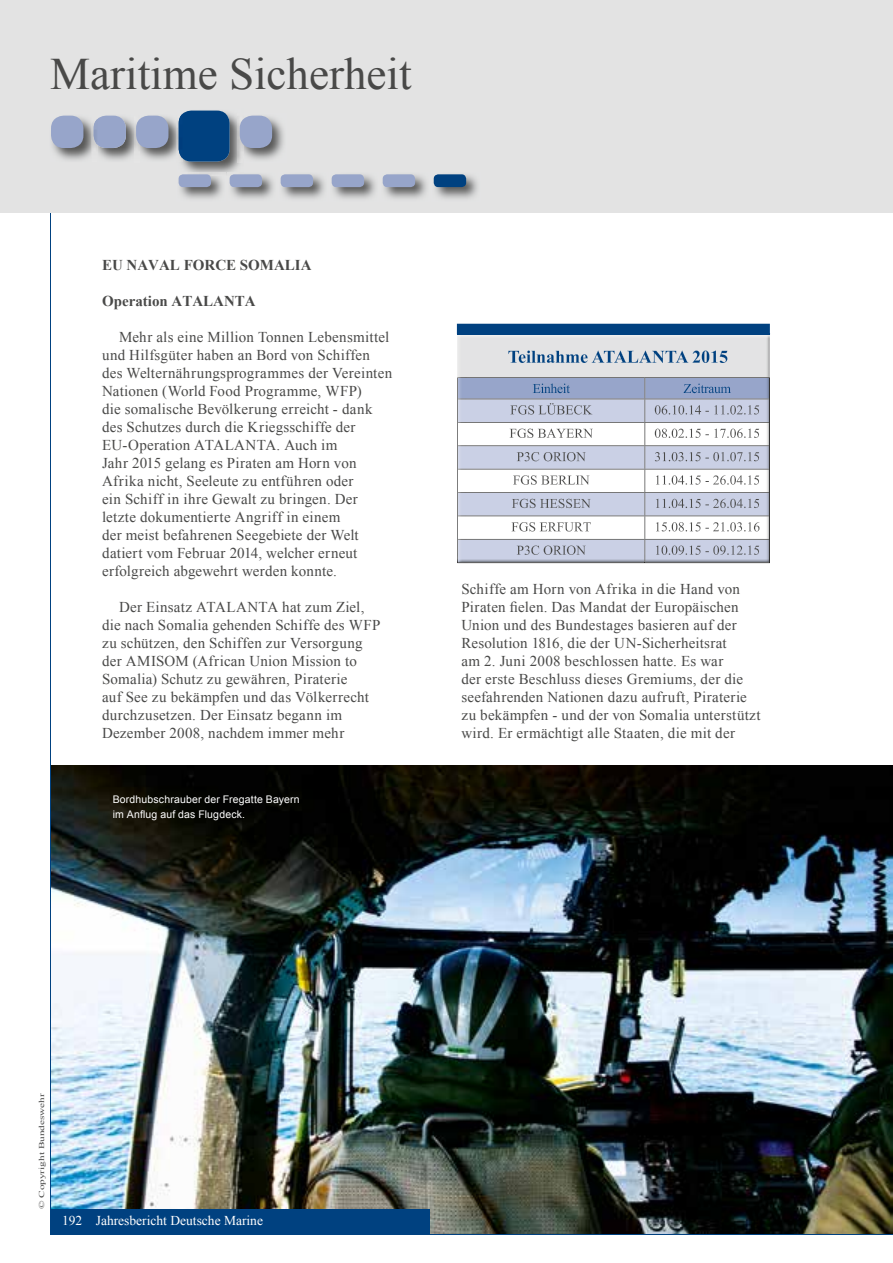
<style>
.page{position:relative;width:893px;height:1263px;background:#fff}
.page>*{position:absolute;margin:0;border:0;box-sizing:border-box;transform-origin:0 0}
.t1{font:45px "Times New Roman";color:#494948}
.t2{font:15px/18px "Times New Roman";letter-spacing:.015em;color:#494948}
.t3{font:700 15px "Times New Roman";color:#494948}
.t4{font:13.5px "Times New Roman";color:#fff}
.t5{font:10.5px/15px "Arial";letter-spacing:.015em;color:#fff}
.t6{font:7.5px "Times New Roman";color:#494948;scale:1.5 1}
</style>
<div class="page">
<img style="left:51px;top:765px;width:842px;height:469px">
<img style="left:457px;top:334px;width:313px;height:43px">
<img style="left:499px;top:350px;width:228px;height:13px">
<img style="left:457px;top:377px;width:313px;height:186px">
<img style="left:458px;top:399px;width:311px;height:1px">
<img style="left:458px;top:445px;width:311px;height:1px">
<img style="left:458px;top:492px;width:311px;height:1px">
<img style="left:458px;top:539px;width:311px;height:1px">
<svg style="left:457px;top:378px;width:1px;height:184px"></svg>
<svg style="left:769px;top:378px;width:1px;height:184px"></svg>
<svg style="left:644px;top:378px;width:2px;height:185px"></svg>
<img style="left:533px;top:384px;width:37px;height:9px">
<img style="left:684px;top:384px;width:47px;height:9px">
<img style="left:510px;top:403px;width:82px;height:12px">
<img style="left:655px;top:405px;width:104px;height:9px">
<img style="left:510px;top:429px;width:83px;height:9px">
<img style="left:655px;top:429px;width:104px;height:9px">
<img style="left:517px;top:452px;width:69px;height:9px">
<img style="left:655px;top:452px;width:104px;height:9px">
<img style="left:513px;top:475px;width:76px;height:10px">
<img style="left:656px;top:475px;width:103px;height:10px">
<img style="left:512px;top:499px;width:79px;height:9px">
<img style="left:656px;top:499px;width:103px;height:9px">
<img style="left:511px;top:522px;width:80px;height:9px">
<img style="left:656px;top:522px;width:103px;height:9px">
<img style="left:517px;top:545px;width:69px;height:10px">
<img style="left:656px;top:545px;width:103px;height:10px">
<div style="left:457px;top:324px;width:313px;height:10px;background:#004180"></div>
<hr style="left:50px;top:209px;width:1px;height:1009px;background:#004180">
<div style="left:0;top:0;width:893px;height:213px;background:#e3e3e3"></div>
<img style="left:97px;top:115px;width:37px;height:45px">
<div style="left:94px;top:116px;width:32px;height:32px;background:#97a5ca;border-radius:13px"></div>
<img style="left:181px;top:110px;width:59px;height:64px">
<div style="left:179px;top:111px;width:51px;height:51px;background:#004180;border-radius:13px"></div>
<img style="left:178px;top:173px;width:47px;height:26px">
<div style="left:179px;top:174px;width:32px;height:13px;background:#97a5ca;border-radius:4px"></div>
<img style="left:140px;top:115px;width:42px;height:47px">
<img style="left:134px;top:119px;width:6px;height:32px">
<img style="left:179px;top:114px;width:3px;height:44px">
<div style="left:136px;top:116px;width:32px;height:32px;background:#97a5ca;border-radius:13px"></div>
<img style="left:238px;top:114px;width:46px;height:48px">
<div style="left:240px;top:116px;width:32px;height:32px;background:#97a5ca;border-radius:13px"></div>
<img style="left:229px;top:175px;width:45px;height:24px">
<img style="left:228px;top:173px;width:12px;height:3px">
<div style="left:230px;top:174px;width:32px;height:13px;background:#97a5ca;border-radius:4px"></div>
<img style="left:51px;top:115px;width:41px;height:45px">
<img style="left:92px;top:124px;width:5px;height:25px">
<img style="left:94px;top:119px;width:3px;height:26px">
<div style="left:51px;top:116px;width:32px;height:32px;background:#97a5ca;border-radius:13px"></div>
<img style="left:280px;top:175px;width:45px;height:24px">
<div style="left:281px;top:174px;width:32px;height:13px;background:#97a5ca;border-radius:4px"></div>
<img style="left:433px;top:175px;width:45px;height:24px">
<div style="left:434px;top:174px;width:32px;height:13px;background:#004180;border-radius:4px"></div>
<hr style="left:424px;top:1234px;width:469px;height:1px;background:#004180">
<div style="left:50px;top:1209px;width:379px;height:26px;background:#004180"></div>
<img style="left:331px;top:175px;width:45px;height:24px">
<div style="left:332px;top:174px;width:32px;height:13px;background:#97a5ca;border-radius:4px"></div>
<img style="left:382px;top:175px;width:45px;height:24px">
<div style="left:383px;top:174px;width:32px;height:13px;background:#97a5ca;border-radius:4px"></div>
<h1 class="t1" style="left:50px;top:44px;width:363px">Maritime Sicherheit</h1>
<p class="t3" style="left:102px;top:255px;width:211px">EU NAVAL FORCE SOMALIA</p>
<p class="t3" style="left:102px;top:291px;width:155px">Operation ATALANTA</p>
<p class="t2" style="left:102px;top:328px;width:292px;text-indent:17px">Mehr als eine Million Tonnen Lebensmittel und Hilfsgüter haben an Bord von Schiffen des Welternährungsprogrammes der Vereinten Nationen (World Food Programme, WFP)<br>die somalische Bevölkerung erreicht - dank des Schutzes durch die Kriegsschiffe der EU-Operation ATALANTA. Auch im<br>Jahr 2015 gelang es Piraten am Horn von Afrika nicht, Seeleute zu entführen oder<br>ein Schiff in ihre Gewalt zu bringen. Der letzte dokumentierte Angriff in einem<br>der meist befahrenen Seegebiete der Welt datiert vom Februar 2014, welcher erneut erfolgreich abgewehrt werden konnte.</p>
<p class="t2" style="left:102px;top:598px;width:280px;text-indent:17px">Der Einsatz ATALANTA hat zum Ziel, die nach Somalia gehenden Schiffe des WFP zu schützen, den Schiffen zur Versorgung der AMISOM (African Union Mission to Somalia) Schutz zu gewähren, Piraterie<br>auf See zu bekämpfen und das Völkerrecht durchzusetzen. Der Einsatz begann im Dezember 2008, nachdem immer mehr</p>
<p class="t5" style="left:113px;top:792px;width:189px">Bordhubschrauber der Fregatte Bayern im Anflug auf das Flugdeck.</p>
<p class="t2" style="left:461px;top:580px;width:301px">Schiffe am Horn von Afrika in die Hand von Piraten fielen. Das Mandat der Europäischen Union und des Bundestages basieren auf der Resolution 1816, die der UN-Sicherheitsrat<br>am 2. Juni 2008 beschlossen hatte. Es war<br>der erste Beschluss dieses Gremiums, der die seefahrenden Nationen dazu aufruft, Piraterie zu bekämpfen - und der von Somalia unterstützt wird. Er ermächtigt alle Staaten, die mit der</p>
<p class="t6" style="left:37px;top:1209px;width:79px;rotate:-90deg">© Copyright Bundeswehr</p>
<p class="t4" style="left:62px;top:1211px;width:202px">192 Jahresbericht Deutsche Marine</p>
</div>
